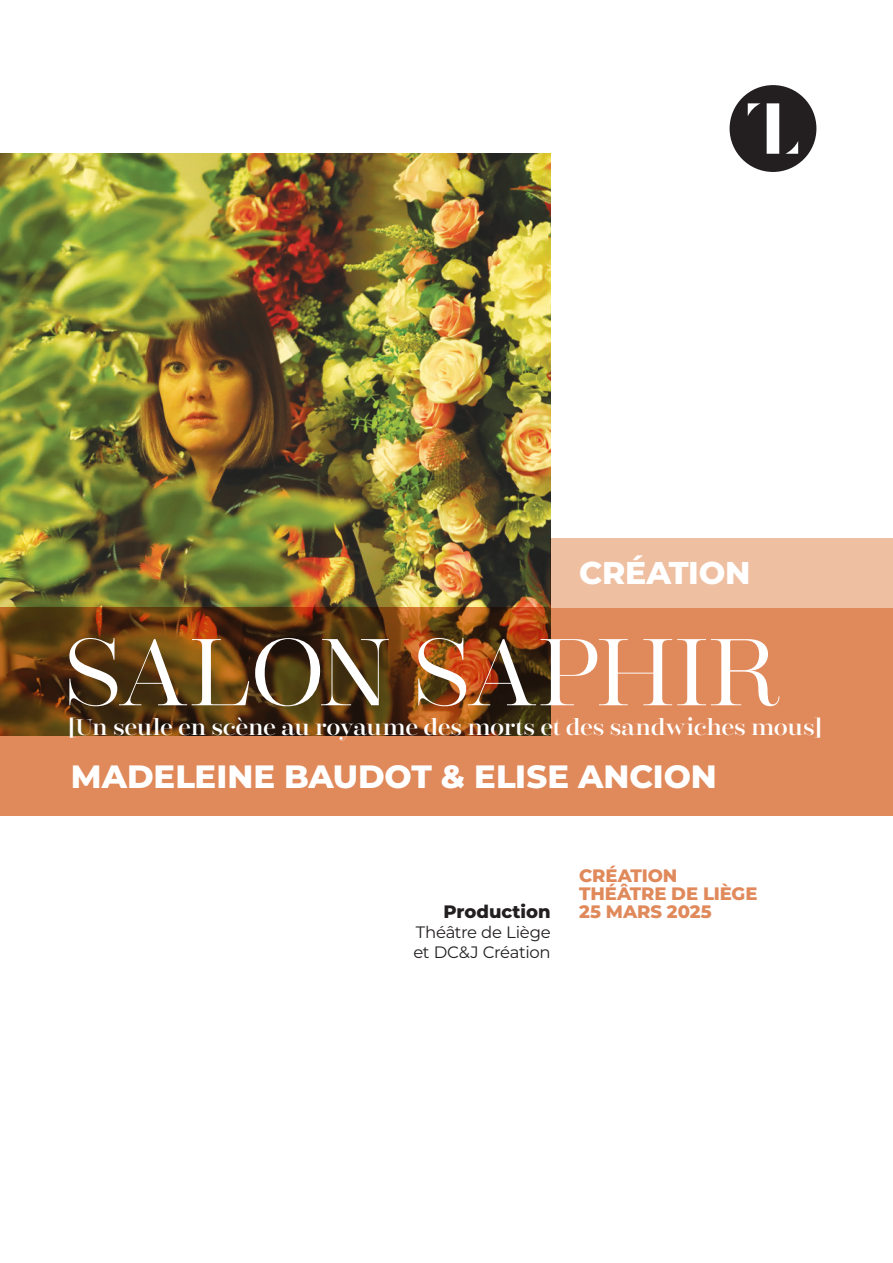
<style>
.page{position:relative;width:893px;height:1263px;background:#fff}
.page>*{position:absolute;margin:0;border:0;box-sizing:border-box;transform-origin:0 0}
.t1{font:300 94.5px "Encorpada Classic";letter-spacing:-.02em;color:#fff}
.t2{font:800 32.25px "Montserrat";color:#fff}
.t3{font:800 31.5px "Montserrat";letter-spacing:-.01em;color:#fff}
.t4{font:22.5px "Encorpada Classic";letter-spacing:-.02em;color:#fff}
.t5{font:800 18px/18px "Montserrat";letter-spacing:-.005em;color:#e0895b}
.t6{font:800 18px "Montserrat";color:#231f20}
.t7{font:16.5px/19.8px "Montserrat";letter-spacing:-.02em;color:#231f20}
</style>
<div class="page">
<svg style="left:730px;top:85px;width:86px;height:87px"></svg>
<div style="left:0;top:607px;width:893px;height:208px;background:#e0895b"></div>
<div style="left:551px;top:538px;width:342px;height:69px;background:#efbfa1"></div>
<img style="left:0;top:154px;width:551px;height:581px">
<h3 class="t3" style="left:579px;top:549px;width:173px">CRÉATION</h3>
<h1 class="t1" style="left:63px;top:608px;width:719px">SALON SAPHIR</h1>
<p class="t4" style="left:69px;top:712px;width:755px">[Un seule en scène au royaume des morts et des sandwiches mous]</p>
<h2 class="t2" style="left:71px;top:753px;width:647px">MADELEINE BAUDOT &amp; ELISE ANCION</h2>
<p class="t6" style="left:443px;top:898px;width:109px">Production</p>
<p class="t7" style="left:413px;top:921px;width:139px">Théâtre de Liège et DC&amp;J Création</p>
<p class="t5" style="left:579px;top:866px;width:180px">CRÉATION<br>THÉÂTRE DE LIÈGE<br>25 MARS 2025</p>
</div>
